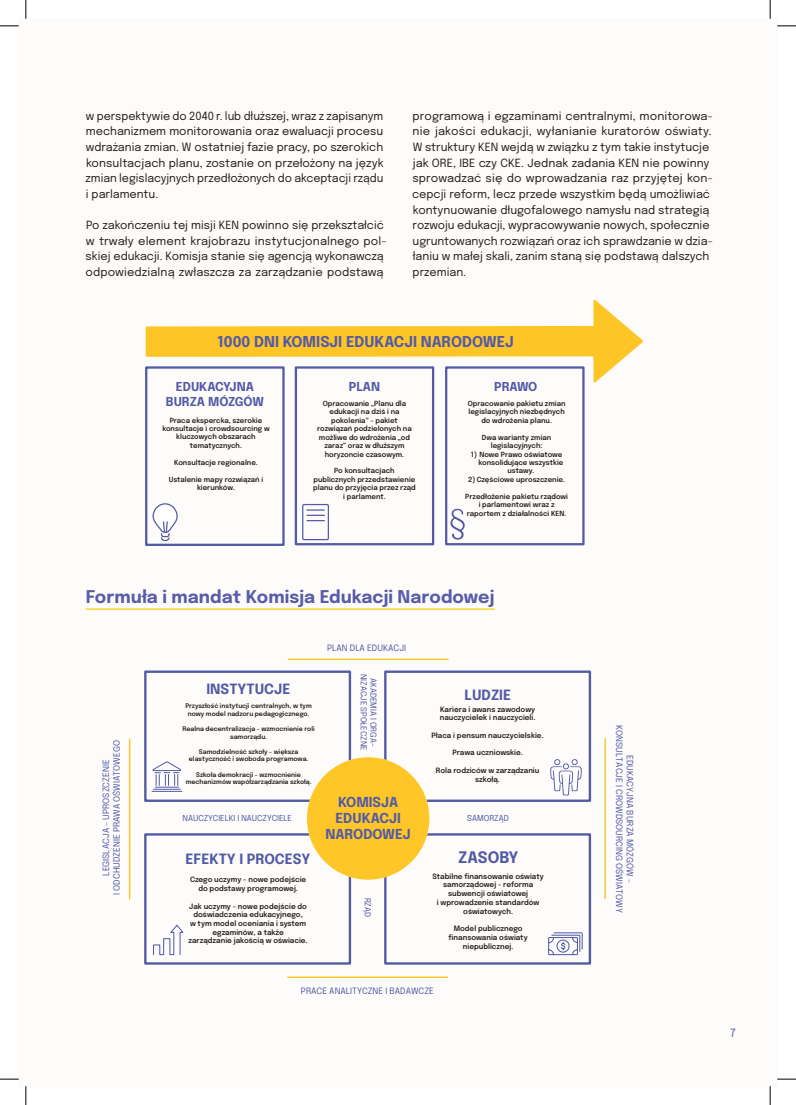
<style>
.page{position:relative;width:796px;height:1105px;background:#fff}
.page>*{position:absolute;margin:0;border:0;box-sizing:border-box;transform-origin:0 0}
.t1{font:700 17.5px "Epilogue";letter-spacing:.005em;color:#585ca9}
.t2{font:700 15.75px "Epilogue";color:#525aa6}
.t3{font:700 14.88px "Epilogue";color:#535aa7}
.t4{font:700 14.12px "Epilogue";color:#525aa6}
.t5{font:700 13.62px/16.4px "Epilogue";color:#535aa6;text-align:center}
.t6{font:700 12.25px/14.8px "Epilogue";color:#535aa7;text-align:center}
.body{font:11.25px/15.6px "Epilogue";color:#231f20}
.t7{font:11.25px "Epilogue";color:#585ca9}
.t8{font:8.75px/10.5px "Epilogue";color:#525aa6;text-align:center}
.t9{font:8.12px/9.8px "Epilogue";color:#525aa6;text-align:center}
.t10{font:600 7.25px/8.8px "Epilogue";color:#231f20;text-align:center}
.t11{font:600 7px/8.4px "Epilogue";color:#231f20;text-align:center}
.t12{font:600 6.25px/7.6px "Epilogue";color:#231f20;text-align:center}
</style>
<div class="page">
<div style="left:19px;top:19px;width:758px;height:1066px;background:#fdfcfa"></div>
<div style="left:144px;top:670px;width:207px;height:131px;border:2px solid #535aa6"></div>
<div style="left:144px;top:833px;width:207px;height:131px;border:2px solid #535aa6"></div>
<div style="left:384px;top:670px;width:207px;height:131px;border:2px solid #535aa6"></div>
<div style="left:384px;top:833px;width:207px;height:131px;border:2px solid #535aa6"></div>
<div style="left:307px;top:757px;width:122px;height:122px;background:#fec626;border-radius:50%"></div>
<svg style="left:548px;top:932px;width:35px;height:23px"></svg>
<svg style="left:153px;top:924px;width:31px;height:31px"></svg>
<hr style="left:152px;top:790px;width:30px;height:1px;background:#525aa6">
<svg style="left:152px;top:761px;width:30px;height:28px"></svg>
<svg style="left:550px;top:759px;width:32px;height:36px"></svg>
<hr style="left:129px;top:738px;width:1px;height:160px;background:#fec626">
<hr style="left:604px;top:738px;width:2px;height:160px;background:#fec626">
<hr style="left:288px;top:658px;width:160px;height:2px;background:#fec626">
<hr style="left:288px;top:976px;width:159px;height:1px;background:#fec626">
<svg style="left:145px;top:299px;width:498px;height:87px"></svg>
<div style="left:145px;top:366px;width:140px;height:180px;border:2px solid #535aa6"></div>
<div style="left:295px;top:366px;width:139px;height:179px;border:2px solid #535aa6"></div>
<div style="left:445px;top:366px;width:139px;height:179px;border:2px solid #535aa6"></div>
<div style="left:302px;top:503px;width:27px;height:37px;border:1px solid #535aa6"></div>
<svg style="left:307px;top:509px;width:17px;height:12px"></svg>
<svg style="left:152px;top:503px;width:26px;height:38px"></svg>
<svg style="left:450px;top:508px;width:15px;height:31px"></svg>
<hr style="left:86px;top:608px;width:408px;height:1px;background:#feca0a">
<svg style="left:0;top:25px;width:19px;height:2px"></svg>
<svg style="left:777px;top:25px;width:19px;height:2px"></svg>
<svg style="left:0;top:1078px;width:19px;height:1px"></svg>
<svg style="left:777px;top:1078px;width:19px;height:1px"></svg>
<svg style="left:25px;top:0;width:2px;height:19px"></svg>
<svg style="left:25px;top:1086px;width:2px;height:18px"></svg>
<svg style="left:769px;top:0;width:2px;height:19px"></svg>
<svg style="left:769px;top:1086px;width:2px;height:18px"></svg>
<p class="body" style="left:86px;top:107px;width:299px;text-align:justify">w perspektywie do 2040 r. lub dłuższej, wraz z zapisanym mechanizmem monitorowania oraz ewaluacji procesu wdrażania zmian. W ostatniej fazie pracy, po szerokich konsultacjach planu, zostanie on przełożony na język zmian legislacyjnych przedłożonych do akceptacji rządu i parlamentu.</p>
<p class="body" style="left:85px;top:216px;width:303px">Po zakończeniu tej misji KEN powinno się przekształcić w trwały element krajobrazu instytucjonalnego pol&shy;skiej edukacji. Komisja stanie się agencją wykonawczą odpowiedzialną zwłaszcza za zarządzanie podstawą</p>
<p class="body" style="left:412px;top:107px;width:302px">programową i egzaminami centralnymi, monitorowa&shy;nie jakości edukacji, wyłanianie kuratorów oświaty.<br>W struktury KEN wejdą w związku z tym takie instytucje jak ORE, IBE czy CKE. Jednak zadania KEN nie powinny sprowadzać się do wprowadzania raz przyjętej kon&shy;cepcji reform, lecz przede wszystkim będą umożliwiać kontynuowanie długofalowego namysłu nad strategią rozwoju edukacji, wypracowywanie nowych, społecznie ugruntowanych rozwiązań oraz ich sprawdzanie w dzia&shy;łaniu w małej skali, zanim staną się podstawą dalszych przemian.</p>
<p class="t3" style="left:217px;top:330px;width:298px">1000 DNI KOMISJI EDUKACJI NARODOWEJ</p>
<p class="t6" style="left:166px;top:378px;width:100px">EDUKACYJNA<br>BURZA MÓZGÓW</p>
<p class="t11" style="left:162px;top:415px;width:109px">Praca ekspercka, szerokie konsultacje i crowdsourcing w kluczowych obszarach tematycznych.</p>
<p class="t11" style="left:174px;top:457px;width:85px">Konsultacje regionalne.</p>
<p class="t11" style="left:169px;top:474px;width:96px">Ustalenie mapy rozwiązań i kierunków.</p>
<p class="t6" style="left:494px;top:378px;width:45px">PRAWO</p>
<p class="t11" style="left:468px;top:398px;width:99px">Opracowanie pakietu zmian legislacyjnych niezbędnych do wdrożenia planu.</p>
<p class="t11" style="left:482px;top:432px;width:71px">Dwa warianty zmian legislacyjnych:</p>
<p class="t11" style="left:471px;top:449px;width:93px">1) Nowe Prawo oświatowe</p>
<p class="t11" style="left:478px;top:457px;width:86px">konsolidujące wszystkie</p>
<p class="t11" style="left:507px;top:466px;width:28px">ustawy.</p>
<p class="t11" style="left:468px;top:474px;width:98px">2) Częściowe uproszczenie.</p>
<p class="t11" style="left:465px;top:491px;width:104px">Przedłożenie pakietu rządowi i parlamentowi wraz z raportem z działalności KEN.</p>
<p class="t6" style="left:349px;top:378px;width:33px">PLAN</p>
<p class="t11" style="left:317px;top:398px;width:96px">Opracowanie „Planu dla edukacji na dziś i na pokolenia” - pakiet rozwiązań podzielonych na możliwe do wdrożenia „od zaraz” oraz w dłuższym horyzoncie czasowym.</p>
<p class="t11" style="left:313px;top:466px;width:104px">Po konsultacjach publicznych przzedstawienie planu do przyjęcia przez rząd i parlament.</p>
<p class="t1" style="left:86px;top:584px;width:410px">Formuła i mandat Komisja Edukacji Narodowej</p>
<p class="t8" style="left:100px;top:894px;width:156px;rotate:-90deg">LEGISLACJA - UPROSZCZENIE<br>I ODCHUDZENIE PRAWA OŚWIATOWEGO</p>
<p class="t4" style="left:206px;top:678px;width:85px">INSTYTUCJE</p>
<p class="t12" style="left:185px;top:701px;width:128px">Przyszłość instytucji centralnych, w tym nowy model nadzoru pedagogicznego.</p>
<p class="t12" style="left:182px;top:724px;width:134px">Realna decentralizacja - wzmocnienie roli samorządu.</p>
<p class="t12" style="left:189px;top:747px;width:121px">Samodzielność szkoły - większa elastyczność i swoboda programowa.</p>
<p class="t12" style="left:186px;top:769px;width:127px">Szkoła demokracji - wzmocnienie mechanizmów współzarządzania szkołą.</p>
<p class="t9" style="left:183px;top:812px;width:111px">NAUCZYCIELKI I NAUCZYCIELE</p>
<p class="t4" style="left:185px;top:847px;width:127px">EFEKTY I PROCESY</p>
<p class="t10" style="left:190px;top:874px;width:118px">Czego uczymy - nowe podejście do podstawy programowej.</p>
<p class="t10" style="left:189px;top:900px;width:121px">Jak uczymy - nowe podejście do doświadczenia edukacyjnego,<br>w tym model oceniania i system egzaminów, a także<br>zarządzanie jakością w oświacie.</p>
<p class="t8" style="left:327px;top:642px;width:80px">PLAN DLA EDUKACJI</p>
<p class="t9" style="left:379px;top:673px;width:78px;rotate:90deg">AKADEMIA I ORGA-<br>NIZACJE SPOŁECZNE</p>
<p class="t5" style="left:325px;top:792px;width:87px">KOMISJA<br>EDUKACJI<br>NARODOWEJ</p>
<p class="t9" style="left:373px;top:897px;width:21px;rotate:90deg">RZĄD</p>
<p class="t4" style="left:465px;top:684px;width:48px">LUDZIE</p>
<p class="t10" style="left:440px;top:704px;width:97px;text-align:left">Kariera i awans zawodowy nauczycielek i nauczycieli.</p>
<p class="t10" style="left:431px;top:730px;width:114px">Płaca i pensum nauczycielskie.</p>
<p class="t10" style="left:452px;top:747px;width:72px">Prawa uczniowskie.</p>
<p class="t10" style="left:436px;top:765px;width:105px">Rola rodziców w zarządzaniu szkołą.</p>
<p class="t9" style="left:467px;top:812px;width:43px">SAMORZĄD</p>
<p class="t2" style="left:458px;top:844px;width:62px">ZASOBY</p>
<p class="t10" style="left:432px;top:870px;width:113px">Stabilne finansowanie oświaty samorządowej - reforma subwencji oświatowej<br>i wprowadzenie standardów oświatowych.</p>
<p class="t10" style="left:449px;top:923px;width:81px">Model publicznego finansowania oświaty niepublicznej.</p>
<p class="t8" style="left:301px;top:984px;width:134px">PRACE ANALITYCZNE I BADAWCZE</p>
<p class="t8" style="left:635px;top:725px;width:189px;rotate:90deg">EDUKACYJNA BURZA MÓZGÓW -<br>KONSULTACJE I CROWDSOURCING OŚWIATOWY</p>
<p class="t7" style="left:730px;top:1024px;width:7px">7</p>
</div>
